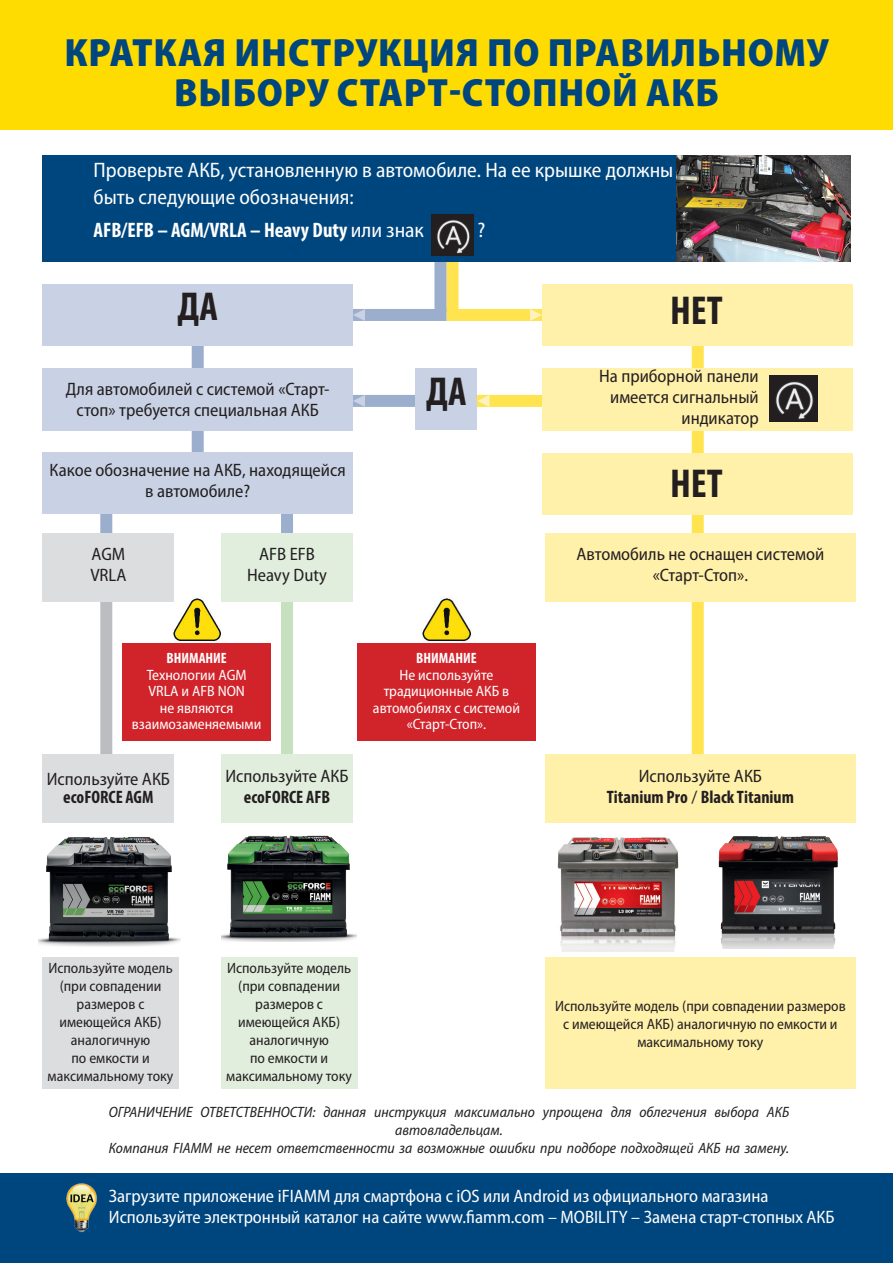
<style>
.page{position:relative;width:893px;height:1263px;background:#fff}
.page>*{position:absolute;margin:0;border:0;box-sizing:border-box;transform-origin:0 0}
.t1{font:700 condensed 40.5px "Myriad Pro";color:#231f20}
.t2{font:900 semi-condensed 39.6px/39.6px "Myriad Pro";letter-spacing:.02em;color:#00467e;text-align:center}
.t3{font:semi-condensed 21px/27px "Myriad Pro";color:#fff}
.t4{font:700 condensed 21px "Myriad Pro";color:#fff}
.t5{font:semi-condensed 18px/21px "Myriad Pro";color:#231f20;text-align:center}
.t6{font:semi-condensed 18px "Myriad Pro";color:#fff}
.t7{font:700 condensed 18px/21px "Myriad Pro";color:#231f20;text-align:center}
.t8{font:semi-condensed 15px/18px "Myriad Pro";color:#231f20;text-align:center}
.t9{font:italic semi-condensed 15px/18px "Myriad Pro";color:#231f20;text-align:center}
.t10{font:semi-condensed 15px/16.5px "Myriad Pro";color:#fff;text-align:center}
.t11{font:700 condensed 15px "Myriad Pro";color:#fff}
.s1{font-weight:400;font-stretch:semi-condensed}
.s2{font-weight:700;font-stretch:condensed}
</style>
<div class="page">
<div style="left:122px;top:643px;width:149px;height:98px;background:#d1232a"></div>
<img style="left:172px;top:598px;width:49px;height:44px">
<div style="left:357px;top:643px;width:179px;height:98px;background:#d1232a"></div>
<img style="left:422px;top:598px;width:49px;height:44px">
<div style="left:0;top:0;width:893px;height:130px;background:#ffdc01"></div>
<div style="left:281px;top:505px;width:12px;height:56px;background:#9caecd"></div>
<div style="left:100px;top:588px;width:12px;height:200px;background:#bcbdc0"></div>
<div style="left:100px;top:505px;width:12px;height:56px;background:#9caecd"></div>
<div style="left:461px;top:395px;width:87px;height:12px;background:#ffe34f"></div>
<div style="left:353px;top:395px;width:68px;height:12px;background:#9caecd"></div>
<div style="left:692px;top:336px;width:12px;height:470px;background:#ffe34f"></div>
<div style="left:446px;top:256px;width:12px;height:56px;background:#ffe34f"></div>
<div style="left:434px;top:256px;width:12px;height:56px;background:#9caecd"></div>
<div style="left:446px;top:309px;width:198px;height:12px;background:#ffe34f"></div>
<div style="left:43px;top:156px;width:807px;height:106px;background:#00467e"></div>
<div style="left:192px;top:336px;width:12px;height:141px;background:#9caecd"></div>
<div style="left:0;top:1174px;width:893px;height:89px;background:#00467e"></div>
<div style="left:43px;top:368px;width:310px;height:62px;background:#c9d2e4"></div>
<div style="left:43px;top:452px;width:310px;height:62px;background:#c9d2e4"></div>
<div style="left:281px;top:588px;width:12px;height:200px;background:#c7e0bf"></div>
<div style="left:43px;top:533px;width:131px;height:68px;background:#dcdddf"></div>
<div style="left:221px;top:533px;width:132px;height:68px;background:#e1eedd"></div>
<div style="left:545px;top:533px;width:311px;height:68px;background:#fff0aa"></div>
<div style="left:416px;top:368px;width:61px;height:62px;background:#c9d2e4"></div>
<img style="left:676px;top:156px;width:174px;height:106px">
<img style="left:66px;top:1183px;width:31px;height:49px">
<div style="left:43px;top:754px;width:131px;height:68px;background:#dcdddf"></div>
<div style="left:221px;top:754px;width:132px;height:68px;background:#e1eedd"></div>
<div style="left:43px;top:958px;width:136px;height:131px;background:#dcdddf"></div>
<div style="left:221px;top:958px;width:136px;height:131px;background:#e1eedd"></div>
<div style="left:545px;top:754px;width:311px;height:68px;background:#fff0aa"></div>
<div style="left:545px;top:958px;width:311px;height:131px;background:#fff0aa"></div>
<img style="left:39px;top:837px;width:141px;height:109px">
<img style="left:222px;top:835px;width:135px;height:107px">
<img style="left:718px;top:836px;width:120px;height:113px">
<img style="left:557px;top:837px;width:122px;height:114px">
<div style="left:542px;top:368px;width:310px;height:62px;background:#fff0aa"></div>
<img style="left:769px;top:375px;width:48px;height:46px">
<div style="left:249px;top:309px;width:197px;height:12px;background:#9caecd"></div>
<div style="left:43px;top:284px;width:310px;height:62px;background:#c9d2e4"></div>
<div style="left:543px;top:284px;width:310px;height:62px;background:#fff0aa"></div>
<img style="left:431px;top:214px;width:43px;height:42px">
<svg style="left:477px;top:395px;width:12px;height:12px"></svg>
<svg style="left:353px;top:395px;width:12px;height:12px"></svg>
<div style="left:543px;top:453px;width:310px;height:62px;background:#fff0aa"></div>
<svg style="left:530px;top:309px;width:12px;height:12px"></svg>
<svg style="left:353px;top:309px;width:12px;height:12px"></svg>
<p class="t2" style="left:64px;top:32px;width:766px">КРАТКАЯ ИНСТРУКЦИЯ ПО ПРАВИЛЬНОМУ<br>ВЫБОРУ СТАРТ-СТОПНОЙ АКБ</p>
<p class="t3" style="left:94px;top:157px;width:581px">Проверьте АКБ, установленную в автомобиле. На ее крышке должны быть следующие обозначения:</p>
<p class="t4" style="left:94px;top:217px;width:332px">AFB/EFB – AGM/VRLA – Heavy Duty <span class="s1">или знак</span></p>
<p class="t3" style="left:477px;top:217px;width:9px">?</p>
<p class="t1" style="left:177px;top:281px;width:42px">ДА</p>
<p class="t1" style="left:670px;top:285px;width:54px">НЕТ</p>
<p class="t5" style="left:66px;top:378px;width:265px">Для автомобилей с системой «Старт&shy;стоп» требуется специальная АКБ</p>
<p class="t1" style="left:426px;top:366px;width:42px">ДА</p>
<p class="t5" style="left:599px;top:365px;width:161px;text-align:right">На приборной панели имеется сигнальный индикатор</p>
<p class="t5" style="left:50px;top:459px;width:298px">Какое обозначение на АКБ, находящейся в автомобиле?</p>
<p class="t1" style="left:670px;top:458px;width:54px">НЕТ</p>
<p class="t5" style="left:92px;top:543px;width:35px">AGM</p>
<p class="t5" style="left:90px;top:564px;width:38px">VRLA</p>
<p class="t5" style="left:259px;top:543px;width:57px">AFB EFB</p>
<p class="t5" style="left:247px;top:564px;width:81px">Heavy Duty</p>
<p class="t5" style="left:576px;top:543px;width:249px">Автомобиль не оснащен системой «Старт-Стоп».</p>
<p class="t11" style="left:166px;top:649px;width:62px">ВНИМАНИЕ</p>
<p class="t10" style="left:132px;top:666px;width:131px">Технологии AGM<br>VRLA и AFB NON<br>не являются взаимозаменяемыми</p>
<p class="t11" style="left:416px;top:649px;width:62px">ВНИМАНИЕ</p>
<p class="t10" style="left:373px;top:666px;width:149px">Не используйте традиционные АКБ в автомобилях c системой «Старт-Стоп».</p>
<p class="t5" style="left:47px;top:769px;width:125px;line-height:18px">Используйте АКБ <span class="s2">ecoFORCE AGM</span></p>
<p class="t5" style="left:225px;top:765px;width:125px">Используйте АКБ <span class="s2">ecoFORCE AFB</span></p>
<p class="t7" style="left:607px;top:765px;width:189px"><span class="s1">Используйте АКБ<br></span>Titanium Pro <span class="s1">/</span> Black Titanium</p>
<p class="t8" style="left:48px;top:959px;width:127px">Используйте модель (при совпадении размеров с имеющейся АКБ) аналогичную<br>по емкости и максимальному току</p>
<p class="t8" style="left:226px;top:959px;width:127px">Используйте модель (при совпадении размеров с имеющейся АКБ) аналогичную<br>по емкости и максимальному току</p>
<p class="t8" style="left:555px;top:997px;width:292px">Используйте модель (при совпадении размеров с имеющейся АКБ) аналогичную по емкости и максимальному току</p>
<p class="t9" style="left:109px;top:1103px;width:682px">ОГРАНИЧЕНИЕ ОТВЕТСТВЕННОСТИ: данная инструкция максимально упрощена для облегчения выбора АКБ автовладельцам.</p>
<p class="t9" style="left:109px;top:1139px;width:682px">Компания FIAMM не несет ответственности за возможные ошибки при подборе подходящей АКБ на замену.</p>
<p class="t6" style="left:109px;top:1185px;width:661px">Загрузите приложение iFIAMM для смартфона с iOS или Android из официального магазина</p>
<p class="t6" style="left:109px;top:1206px;width:727px">Используйте электронный каталог на сайте www.fiamm.com – MOBILITY – Замена старт-стопных АКБ</p>
</div>
